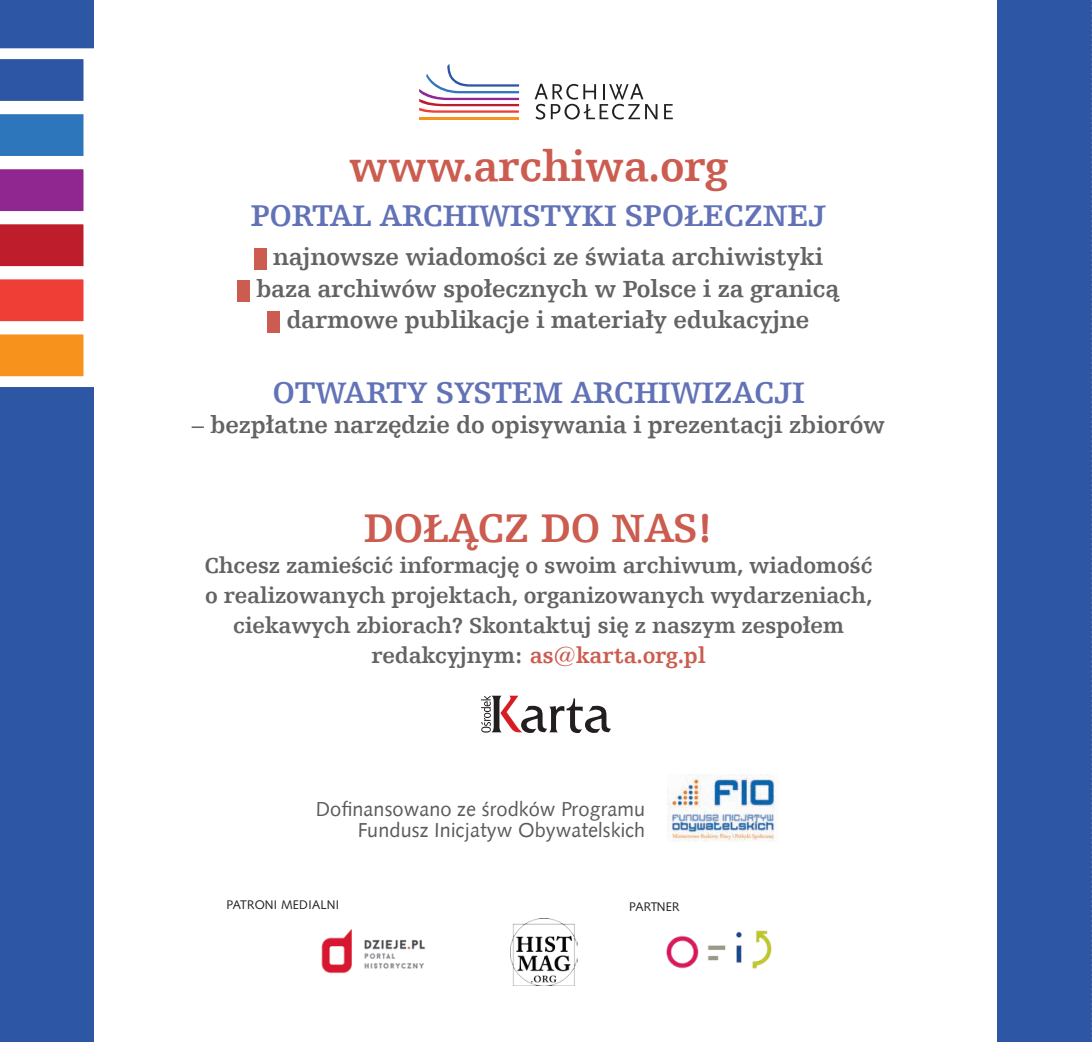
<style>
.page{position:relative;width:1092px;height:1042px;background:#fff}
.page>*{position:absolute;margin:0;border:0;box-sizing:border-box;transform-origin:0 0}
.Tytulik1{font:700 43.75px "Humst Slab 712 EU";letter-spacing:-.01em;color:#cb5c4f}
.Tytulik1-2{font:700 42px "Humst Slab 712 EU";letter-spacing:-.01em;color:#cb5c4f}
.Tytulik1-3{font:700 31.5px "Humst Slab 712 EU";letter-spacing:-.01em;color:#6272b7}
.Tytulik1-4{font:700 24.5px "Humst Slab 712 EU";letter-spacing:-.01em;color:#636366}
.Tytulik1-5{font:700 22.75px/29.8px "Humst Slab 712 EU";letter-spacing:-.01em;color:#636366;text-align:center}
.BODY{font:20.3px/20.7px "Humanst 531 EU";color:#5a5a5d;text-align:right}
.Tytulik1-6{font:12.25px "Humanst 531 PL";color:#231f20}
.s1{color:#cb5c4f}
</style>
<div class="page">
<div style="left:997px;top:0;width:94px;height:1042px;background:#2d56a5"></div>
<div style="left:0;top:0;width:94px;height:1042px;background:#2d56a5"></div>
<svg style="left:0;top:48px;width:94px;height:339px;background:#ba8b9b"></svg>
<img style="left:321px;top:929px;width:105px;height:45px">
<img style="left:667px;top:774px;width:108px;height:67px">
<img style="left:510px;top:918px;width:67px;height:67px">
<img style="left:666px;top:930px;width:106px;height:39px">
<svg style="left:481px;top:696px;width:130px;height:37px"></svg>
<div style="left:254px;top:248px;width:12px;height:22px;background:#cb5c4f"></div>
<div style="left:237px;top:280px;width:13px;height:21px;background:#cb5c4f"></div>
<div style="left:267px;top:311px;width:13px;height:22px;background:#cb5c4f"></div>
<svg style="left:534px;top:84px;width:123px;height:35px"></svg>
<svg style="left:664px;top:104px;width:8px;height:15px"></svg>
<hr style="left:419px;top:117px;width:100px;height:2px;background:#f7931d">
<svg style="left:419px;top:64px;width:100px;height:49px"></svg>
<svg style="left:1091px;top:0;width:1px;height:1042px"></svg>
<p class="Tytulik1" style="left:349px;top:140px;width:380px">www.archiwa.org</p>
<p class="Tytulik1-3" style="left:251px;top:196px;width:577px">PORTAL ARCHIWISTYKI SPOŁECZNEJ</p>
<p class="Tytulik1-4" style="left:273px;top:242px;width:552px">najnowsze wiadomości ze świata archiwistyki</p>
<p class="Tytulik1-4" style="left:256px;top:274px;width:584px">baza archiwów społecznych w Polsce i za granicą</p>
<p class="Tytulik1-4" style="left:286px;top:305px;width:524px">darmowe publikacje i materiały edukacyjne</p>
<p class="Tytulik1-3" style="left:272px;top:373px;width:533px">OTWARTY SYSTEM ARCHIWIZACJI</p>
<p class="Tytulik1-4" style="left:192px;top:409px;width:694px">– bezpłatne narzędzie do opisywania i prezentacji zbiorów</p>
<p class="Tytulik1-2" style="left:364px;top:502px;width:351px">DOŁĄCZ DO NAS!</p>
<p class="Tytulik1-5" style="left:204px;top:551px;width:669px">Chcesz zamieścić informację o swoim archiwum, wiadomość o realizowanych projektach, organizowanych wydarzeniach, ciekawych zbiorach? Skontaktuj się z naszym zespołem redakcyjnym: <span class="s1">as@karta.org.pl</span></p>
<p class="BODY" style="left:315px;top:799px;width:331px">Dofinansowano ze środków Programu<br>Fundusz Inicjatyw Obywatelskich</p>
<p class="Tytulik1-6" style="left:226px;top:897px;width:115px">PATRONI MEDIALNI</p>
<p class="Tytulik1-6" style="left:629px;top:899px;width:52px">PARTNER</p>
</div>
